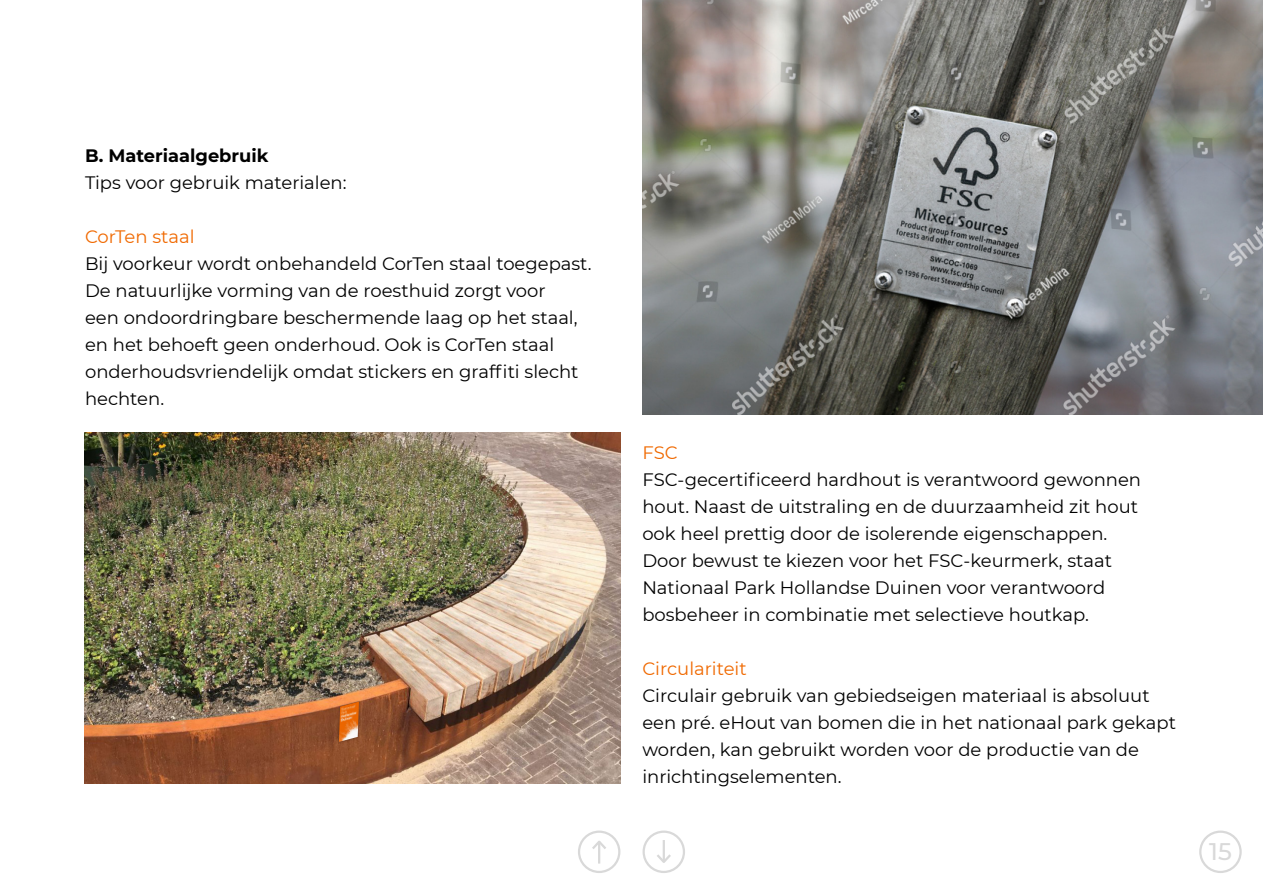
<style>
.page{position:relative;width:1263px;height:893px;background:#fff}
.page>*{position:absolute;margin:0;border:0;box-sizing:border-box;transform-origin:0 0}
._01___KOP{font:500 24px "Montserrat";color:#d9d9d9}
._02___PLATTE_TEKST{font:18px/27px "Montserrat";color:#000}
._02___PLATTE_TEKST-2{font:18px "Montserrat";color:#f06900}
._04___TUSSENKOPJE{font:700 18px "Montserrat";color:#000}
</style>
<div class="page">
<img style="left:642px;top:0;width:621px;height:414px">
<div style="left:578px;top:830px;width:42px;height:43px;border:2px solid #d9d9d9;border-radius:50%"></div>
<hr style="left:598px;top:842px;width:2px;height:22px;background:#d9d9d9">
<svg style="left:592px;top:841px;width:14px;height:11px"></svg>
<div style="left:1199px;top:830px;width:43px;height:43px;border:2px solid #d9d9d9;border-radius:50%"></div>
<div style="left:642px;top:830px;width:43px;height:43px;border:2px solid #d9d9d9;border-radius:50%"></div>
<hr style="left:663px;top:840px;width:2px;height:22px;background:#d9d9d9">
<svg style="left:657px;top:852px;width:14px;height:11px"></svg>
<img style="left:85px;top:432px;width:535px;height:351px">
<div style="left:337px;top:701px;width:23px;height:43px;background:#000;opacity:.25"></div>
<img style="left:339px;top:702px;width:20px;height:40px">
<p class="_04___TUSSENKOPJE" style="left:85px;top:143px;width:185px">B. Materiaalgebruik</p>
<p class="_02___PLATTE_TEKST" style="left:85px;top:168px;width:263px">Tips voor gebruik materialen:</p>
<p class="_02___PLATTE_TEKST-2" style="left:85px;top:224px;width:111px">CorTen staal</p>
<p class="_02___PLATTE_TEKST" style="left:85px;top:249px;width:508px">Bij voorkeur wordt onbehandeld CorTen staal toegepast.<br>De natuurlijke vorming van de roesthuid zorgt voor<br>een ondoordringbare beschermende laag op het staal, en het behoeft geen onderhoud. Ook is CorTen staal onderhoudsvriendelijk omdat stickers en graffiti slecht hechten.</p>
<p class="_02___PLATTE_TEKST-2" style="left:642px;top:440px;width:37px">FSC</p>
<p class="_02___PLATTE_TEKST" style="left:642px;top:465px;width:500px">FSC-gecertificeerd hardhout is verantwoord gewonnen hout. Naast de uitstraling en de duurzaamheid zit hout ook heel prettig door de isolerende eigenschappen.<br>Door bewust te kiezen voor het FSC-keurmerk, staat Nationaal Park Hollandse Duinen voor verantwoord bosbeheer in combinatie met selectieve houtkap.</p>
<p class="_02___PLATTE_TEKST-2" style="left:642px;top:656px;width:106px">Circulariteit</p>
<p class="_02___PLATTE_TEKST" style="left:642px;top:681px;width:535px">Circulair gebruik van gebiedseigen materiaal is absoluut een pré. eHout van bomen die in het nationaal park gekapt worden, kan gebruikt worden voor de productie van de inrichtingselementen.</p>
<p class="_01___KOP" style="left:1209px;top:835px;width:24px">15</p>
</div>
